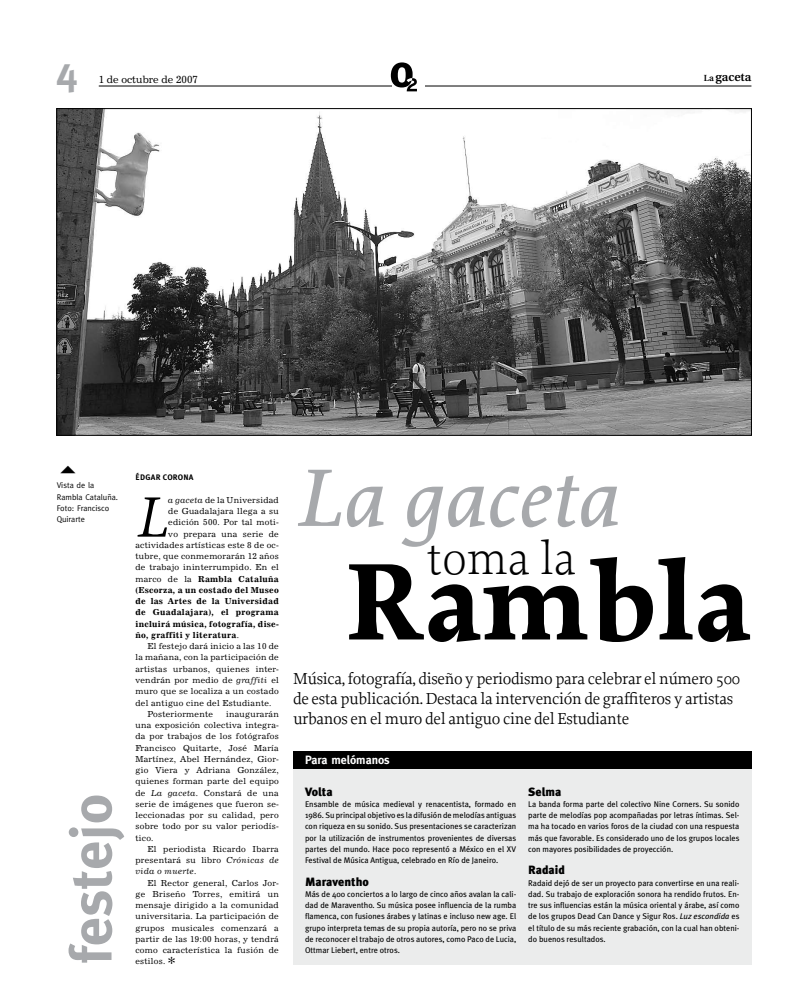
<style>
.page{position:relative;width:794px;height:1007px;background:#fff}
.page>*{position:absolute;margin:0;border:0;box-sizing:border-box;transform-origin:0 0}
.t1{font:700 114.8px "Proforma";color:#000}
.t2{font:italic 500 85.8px "Proforma";color:#a7a9ac}
.t3{font:italic 59.9px "Proforma";color:#000}
.t4{font:700 58px "Meta Plus";color:#a7a9ac}
.t5{font:300 48.8px "Proforma";color:#000}
.t6{font:16.7px/20.1px "Proforma";letter-spacing:-.02em;color:#000}
.t7{font:600 12.1px "Utopia";color:#000}
.t8{font:900 12px "Meta Plus";color:#000}
.t9{font:700 12px "Meta";color:#fff}
.t10{font:10px "News 702 BT";color:#000}
.t11{font:8.2px/11.2px "Meta Plus";color:#000;text-align:justify}
.t12{font:8.2px/11.3px "News 702 BT";letter-spacing:.03em;color:#000;text-align:justify}
.t13{font:700 8.2px "News 702 BT";letter-spacing:.03em;color:#000}
.t14{font:8.2px/11.2px "Meta Normal";color:#000}
.t15{font:700 8px "Meta Plus";letter-spacing:.03em;color:#000}
.s1{font-size:8.8px}
.s2{font-style:italic}
.s3{font-weight:400}
.s4{font-family:"Monotype Sorts";font-size:10px}
</style>
<div class="page">
<svg style="left:391px;top:62px;width:26px;height:29px"></svg>
<hr style="left:99px;top:86px;width:293px;height:1px;background:#000">
<hr style="left:425px;top:86px;width:326px;height:1px;background:#000">
<div style="left:293px;top:750px;width:458px;height:214px;background:#ebecec"></div>
<img style="left:58px;top:110px;width:691px;height:323px">
<div style="left:293px;top:750px;width:458px;height:18px;background:#000"></div>
<p class="t10" style="left:99px;top:73px;width:101px">1 de octubre de 2007</p>
<h3 class="t7" style="left:704px;top:70px;width:49px"><span class="s1">La</span> gaceta</h3>
<p class="t14" style="left:57px;top:479px;width:63px">Vista de la<br>Rambla Cataluña.<br>Foto: Francisco<br>Quirarte</p>
<h3 class="t4" style="left:58px;top:964px;width:172px;rotate:-90deg">festejo</h3>
<p class="t15" style="left:135px;top:473px;width:60px">Édgar Corona</p>
<h3 class="t3" style="left:135px;top:479px;width:33px">L</h3>
<p class="t12" style="left:168px;top:494px;width:112px"><span class="s2">a gaceta</span> de la Universidad</p>
<p class="t12" style="left:168px;top:505px;width:112px">de Guadalajara llega a su</p>
<p class="t12" style="left:168px;top:516px;width:112px">edición 500. Por tal moti-</p>
<p class="t12" style="left:168px;top:528px;width:112px">vo prepara una serie de</p>
<p class="t12" style="left:135px;top:539px;width:145px">actividades artísticas este 8 de oc-</p>
<p class="t12" style="left:135px;top:550px;width:145px">tubre, que conmemorarán 12 años</p>
<p class="t12" style="left:135px;top:561px;width:145px">de trabajo ininterrumpido. En el</p>
<p class="t13" style="left:135px;top:573px;width:145px"><span class="s3">marco de la</span> Rambla Cataluña</p>
<p class="t13" style="left:135px;top:585px;width:145px">(Escorza, a un costado del Museo</p>
<p class="t13" style="left:135px;top:596px;width:145px">de las Artes de la Universidad</p>
<p class="t13" style="left:135px;top:607px;width:145px">de Guadalajara), el programa</p>
<p class="t13" style="left:135px;top:618px;width:145px">incluirá música, fotografía, dise-</p>
<p class="t13" style="left:135px;top:630px;width:105px">ño, graffiti y literatura<span class="s3">.</span></p>
<p class="t12" style="left:147px;top:640px;width:133px">El festejo dará inicio a las 10 de</p>
<p class="t12" style="left:135px;top:651px;width:145px">la mañana, con la participación de</p>
<p class="t12" style="left:135px;top:663px;width:145px">artistas urbanos, quienes inter-</p>
<p class="t12" style="left:135px;top:674px;width:145px">vendrán por medio de <span class="s2">graffiti</span> el</p>
<p class="t12" style="left:135px;top:685px;width:145px">muro que se localiza a un costado</p>
<p class="t12" style="left:135px;top:696px;width:137px">del antiguo cine del Estudiante.</p>
<p class="t12" style="left:147px;top:708px;width:67px">Posteriormente</p>
<p class="t12" style="left:135px;top:708px;width:145px;text-indent:91px">inaugurarán una exposición colectiva integra&shy;da por trabajos de los fotógrafos Francisco Quitarte, José María Martínez, Abel Hernández, Gior&shy;gio Viera y Adriana González, quienes forman parte del equipo de <span class="s2">La gaceta</span>. Constará de una serie de imágenes que fueron se&shy;leccionadas por su calidad, pero sobre todo por su valor periodís&shy;tico.</p>
<p class="t12" style="left:135px;top:843px;width:145px;text-indent:12px">El periodista Ricardo Ibarra presentará su libro <span class="s2">Crónicas de vida o muerte</span>.</p>
<p class="t12" style="left:135px;top:876px;width:145px;text-indent:12px">El Rector general, Carlos Jor&shy;ge Briseño Torres, emitirá un mensaje dirigido a la comunidad universitaria. La participación de grupos musicales comenzará a partir de las 19:00 horas, y tendrá como característica la fusión de estilos. <span class="s4">[</span></p>
<h2 class="t2" style="left:295px;top:443px;width:324px">La gaceta</h2>
<h3 class="t5" style="left:426px;top:528px;width:151px">toma la</h3>
<h1 class="t1" style="left:344px;top:529px;width:409px">Rambla</h1>
<h3 class="t6" style="left:293px;top:668px;width:449px">Música, fotografía, diseño y periodismo para celebrar el número 500 de esta publicación. Destaca la intervención de graffiteros y artistas urbanos en el muro del antiguo cine del Estudiante</h3>
<h3 class="t9" style="left:305px;top:752px;width:86px">Para melómanos</h3>
<h3 class="t8" style="left:305px;top:784px;width:29px">Volta</h3>
<p class="t11" style="left:305px;top:798px;width:213px">Ensamble de música medieval y renacentista, formado en 1986. Su principal objetivo es la difusión de melodías antiguas con riqueza en su sonido. Sus presentaciones se caracterizan por la utilización de instrumentos provenientes de diversas partes del mundo. Hace poco representó a México en el XV Festival de Música Antigua, celebrado en Río de Janeiro.</p>
<h3 class="t8" style="left:305px;top:874px;width:65px">Maraventho</h3>
<p class="t11" style="left:305px;top:888px;width:213px">Más de 400 conciertos a lo largo de cinco años avalan la cali&shy;dad de Maraventho. Su música posee influencia de la rumba flamenca, con fusiones árabes y latinas e incluso new age. El grupo interpreta temas de su propia autoría, pero no se priva de reconocer el trabajo de otros autores, como Paco de Lucia, Ottmar Liebert, entre otros.</p>
<h3 class="t8" style="left:528px;top:784px;width:35px">Selma</h3>
<p class="t11" style="left:528px;top:798px;width:213px">La banda forma parte del colectivo Nine Corners. Su sonido parte de melodías pop acompañadas por letras íntimas. Sel&shy;ma ha tocado en varios foros de la ciudad con una respuesta más que favorable. Es considerado uno de los grupos locales con mayores posibilidades de proyección.</p>
<h3 class="t8" style="left:528px;top:863px;width:38px">Radaid</h3>
<p class="t11" style="left:528px;top:877px;width:213px">Radaid dejó de ser un proyecto para convertirse en una reali&shy;dad. Su trabajo de exploración sonora ha rendido frutos. En&shy;tre sus influencias están la música oriental y árabe, así como de los grupos Dead Can Dance y Sigur Ros. <span class="s2">Luz escondida</span> es el título de su más reciente grabación, con la cual han obteni&shy;do buenos resultados.</p>
</div>
